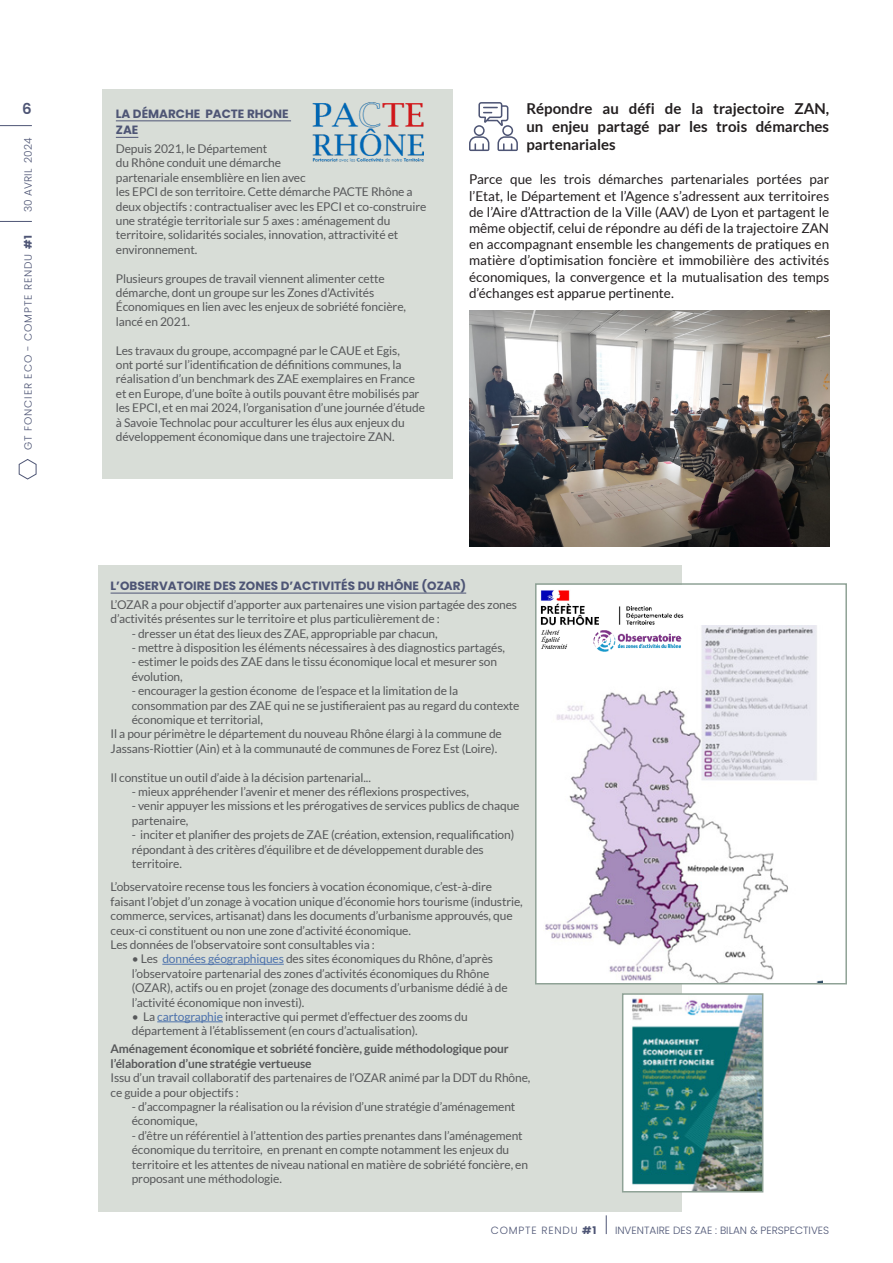
<style>
.page{position:relative;width:893px;height:1263px;background:#fff}
.page>*{position:absolute;margin:0;border:0;box-sizing:border-box;transform-origin:0 0}
.TEXTE{font:700 15px/18px "Lato";color:#231f20;text-align:justify}
.t1{font:600 15px "Poppins";color:#4e5575}
.TEXTE-2{font:13.5px/16.2px "Lato";color:#231f20;text-align:justify}
.TEXTE_DEF_INFO_AVERTISSEMENT{font:12px/14.4px "Lato";letter-spacing:-.01em;color:#57585a}
.TEXTE_DEF_INFO_AVERTISSEMENT-2{font:700 12px/14.4px "Lato";letter-spacing:-.01em;color:#57585a}
.TITRE_LEGENDE{font:700 12px/16.5px "Poppins";color:#4e5575}
.t2{font:300 10.5px "Poppins";letter-spacing:.01em;color:#4e5575}
.t3{font:300 10.5px "Poppins";letter-spacing:.08em;color:#4e5575}
.s1{font-weight:700}
.s2{color:#4d72ac}
</style>
<div class="page">
<svg style="left:18px;top:459px;width:19px;height:21px"></svg>
<hr style="left:0;top:221px;width:32px;height:1px;background:#4e5575">
<hr style="left:0;top:125px;width:32px;height:1px;background:#4e5575">
<svg style="left:606px;top:1215px;width:1px;height:19px"></svg>
<div style="left:98px;top:566px;width:584px;height:646px;background:#d8ddd7"></div>
<div style="left:102px;top:89px;width:350px;height:390px;background:#d8ddd7"></div>
<hr style="left:111px;top:593px;width:355px;height:1px;background:#4e5575">
<hr style="left:162px;top:964px;width:122px;height:1px;background:#4d72ac">
<hr style="left:157px;top:1021px;width:66px;height:1px;background:#4d72ac">
<img style="left:538px;top:625px;width:285px;height:356px">
<img style="left:538px;top:586px;width:150px;height:72px">
<img style="left:625px;top:996px;width:135px;height:193px">
<div style="left:622px;top:993px;width:141px;height:199px;border:2px solid #8fa296"></div>
<hr style="left:116px;top:121px;width:175px;height:1px;background:#4e5575">
<svg style="left:116px;top:137px;width:22px;height:1px"></svg>
<img style="left:312px;top:102px;width:112px;height:60px">
<img style="left:469px;top:310px;width:360px;height:236px">
<div style="left:535px;top:583px;width:312px;height:401px;border:2px solid #8fa296"></div>
<svg style="left:469px;top:102px;width:49px;height:49px"></svg>
<p class="t1" style="left:22px;top:100px;width:11px">6</p>
<p class="t2" style="left:22px;top:212px;width:76px;rotate:-90deg">30 AVRIL 2024</p>
<p class="t3" style="left:22px;top:450px;width:216px;rotate:-90deg">GT FONCIER ECO - COMPTE RENDU <span class="s1">#1</span></p>
<p class="TITRE_LEGENDE" style="left:116px;top:105px;width:174px">LA DÉMARCHE PACTE RHONE<br>ZAE</p>
<p class="TEXTE_DEF_INFO_AVERTISSEMENT" style="left:116px;top:141px;width:312px">Depuis 2021, le Département<br>du Rhône conduit une démarche<br>partenariale ensemblière en lien avec<br>les EPCI de son territoire. Cette démarche PACTE Rhône a deux objectifs : contractualiser avec les EPCI et co-construire une stratégie territoriale sur 5 axes : aménagement du territoire, solidarités sociales, innovation, attractivité et environnement.</p>
<p class="TEXTE_DEF_INFO_AVERTISSEMENT" style="left:116px;top:271px;width:292px">Plusieurs groupes de travail viennent alimenter cette démarche, dont un groupe sur les Zones d’Activités Économiques en lien avec les enjeux de sobriété foncière, lancé en 2021.</p>
<p class="TEXTE_DEF_INFO_AVERTISSEMENT" style="left:116px;top:343px;width:311px">Les travaux du groupe, accompagné par le CAUE et Egis,<br>ont porté sur l’identification de définitions communes, la réalisation d’un benchmark des ZAE exemplaires en France et en Europe, d’une boîte à outils pouvant être mobilisés par les EPCI, et en mai 2024, l’organisation d’une journée d’étude à Savoie Technolac pour acculturer les élus aux enjeux du développement économique dans une trajectoire ZAN.</p>
<p class="TEXTE" style="left:526px;top:99px;width:304px">Répondre au défi de la trajectoire ZAN, un enjeu partagé par les trois démarches partenariales</p>
<p class="TEXTE-2" style="left:469px;top:171px;width:362px">Parce que les trois démarches partenariales portées par l’Etat, le Département et l’Agence s’adressent aux territoires de l’Aire d’Attraction de la Ville (AAV) de Lyon et partagent le même objectif, celui de répondre au défi de la trajectoire ZAN en accompagnant ensemble les changements de pratiques en matière d’optimisation foncière et immobilière des activités économiques, la convergence et la mutualisation des temps d’échanges est apparue pertinente.</p>
<p class="TITRE_LEGENDE" style="left:111px;top:578px;width:357px">L’OBSERVATOIRE DES ZONES D’ACTIVITÉS DU RHÔNE (OZAR)</p>
<p class="TEXTE_DEF_INFO_AVERTISSEMENT" style="left:111px;top:597px;width:408px">L’OZAR a pour objectif d’apporter aux partenaires une vision partagée des zones d’activités présentes sur le territoire et plus particulièrement de :</p>
<p class="TEXTE_DEF_INFO_AVERTISSEMENT" style="left:132px;top:626px;width:307px">- dresser un état des lieux des ZAE, appropriable par chacun,</p>
<p class="TEXTE_DEF_INFO_AVERTISSEMENT" style="left:132px;top:640px;width:375px">- mettre à disposition les éléments nécessaires à des diagnostics partagés,</p>
<p class="TEXTE_DEF_INFO_AVERTISSEMENT" style="left:132px;top:655px;width:367px">- estimer le poids des ZAE dans le tissu économique local et mesurer son évolution,</p>
<p class="TEXTE_DEF_INFO_AVERTISSEMENT" style="left:132px;top:683px;width:389px">- encourager la gestion économe de l’espace et la limitation de la consommation par des ZAE qui ne se justifieraient pas au regard du contexte économique et territorial,</p>
<p class="TEXTE_DEF_INFO_AVERTISSEMENT" style="left:111px;top:727px;width:393px">Il a pour périmètre le département du nouveau Rhône élargi à la commune de<br>Jassans-Riottier (Ain) et à la communauté de communes de Forez Est (Loire).</p>
<p class="TEXTE_DEF_INFO_AVERTISSEMENT" style="left:111px;top:770px;width:262px">Il constitue un outil d’aide à la décision partenarial...</p>
<p class="TEXTE_DEF_INFO_AVERTISSEMENT" style="left:132px;top:784px;width:339px">- mieux appréhender l’avenir et mener des réflexions prospectives,</p>
<p class="TEXTE_DEF_INFO_AVERTISSEMENT" style="left:132px;top:799px;width:389px">- venir appuyer les missions et les prérogatives de services publics de chaque partenaire,</p>
<p class="TEXTE_DEF_INFO_AVERTISSEMENT" style="left:132px;top:827px;width:384px">- inciter et planifier des projets de ZAE (création, extension, requalification) répondant à des critères d’équilibre et de développement durable des territoire.</p>
<p class="TEXTE_DEF_INFO_AVERTISSEMENT" style="left:111px;top:880px;width:414px">L’observatoire recense tous les fonciers à vocation économique, c’est-à-dire faisant l’objet d’un zonage à vocation unique d’économie hors tourisme (industrie, commerce, services, artisanat) dans les documents d’urbanisme approuvés, que ceux-ci constituent ou non une zone d’activité économique.</p>
<p class="TEXTE_DEF_INFO_AVERTISSEMENT" style="left:111px;top:937px;width:266px">Les données de l’observatoire sont consultables via :</p>
<p class="TEXTE_DEF_INFO_AVERTISSEMENT" style="left:132px;top:952px;width:377px">• Les <span class="s2">données géographiques</span> des sites économiques du Rhône, d’après l’observatoire partenarial des zones d’activités économiques du Rhône (OZAR), actifs ou en projet (zonage des documents d’urbanisme dédié à de l’activité économique non investi).</p>
<p class="TEXTE_DEF_INFO_AVERTISSEMENT" style="left:132px;top:1009px;width:337px">• La <span class="s2">cartographie</span> interactive qui permet d’effectuer des zooms du département à l’établissement (en cours d’actualisation).</p>
<p class="TEXTE_DEF_INFO_AVERTISSEMENT-2" style="left:111px;top:1042px;width:400px">Aménagement économique et sobriété foncière, guide méthodologique pour l’élaboration d’une stratégie vertueuse</p>
<p class="TEXTE_DEF_INFO_AVERTISSEMENT" style="left:111px;top:1070px;width:421px">Issu d’un travail collaboratif des partenaires de l’OZAR animé par la DDT du Rhône, ce guide a pour objectifs :</p>
<p class="TEXTE_DEF_INFO_AVERTISSEMENT" style="left:132px;top:1099px;width:385px">- d’accompagner la réalisation ou la révision d’une stratégie d’aménagement économique,</p>
<p class="TEXTE_DEF_INFO_AVERTISSEMENT" style="left:132px;top:1128px;width:398px">- d’être un référentiel à l’attention des parties prenantes dans l’aménagement économique du territoire, en prenant en compte notamment les enjeux du territoire et les attentes de niveau national en matière de sobriété foncière, en proposant une méthodologie.</p>
<p class="t3" style="left:491px;top:1224px;width:107px">COMPTE RENDU <span class="s1">#1</span></p>
<p class="t2" style="left:615px;top:1224px;width:216px">INVENTAIRE DES ZAE : BILAN &amp; PERSPECTIVES</p>
</div>
